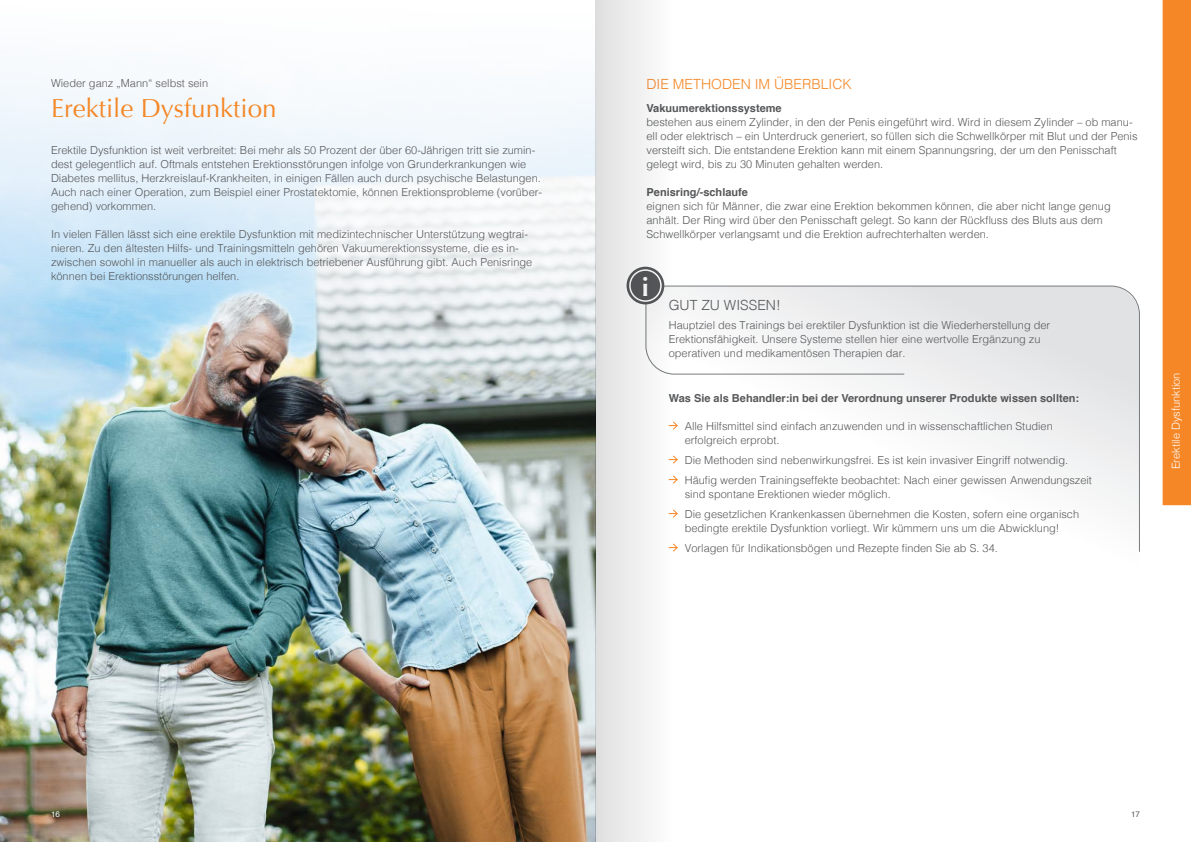
<style>
.page{position:relative;width:1191px;height:842px;background:#fff}
.page>*{position:absolute;margin:0;border:0;box-sizing:border-box;transform-origin:0 0}
.t1{font:26px "Optima";color:#f58726}
.t2{font:700 25.5px "Optima";color:#fff}
.t3{font:300 14px "Helvetica";color:#f58726}
.t4{font:300 14px "Helvetica";color:#57585a}
.t5{font:300 11px/14px "Helvetica";color:#57585a}
.t6{font:700 11px "Helvetica";color:#57585a}
.t7{font:300 11px "Helvetica";color:#fff}
.t8{font:8px "Helvetica";color:#fff}
.t9{font:8px "Helvetica";color:#57585a}
</style>
<div class="page">
<img style="left:0;top:79px;width:595px;height:763px">
<svg style="left:677px;top:285px;width:463px;height:267px"></svg>
<div style="left:1162px;top:0;width:29px;height:505px;background:#f58726"></div>
<div style="left:595px;top:0;width:82px;height:842px;background:linear-gradient(to right,#dfdfdf,#fafafa)"></div>
<p class="t5" style="left:51px;top:76px;width:159px">Wieder ganz „Mann“ selbst sein</p>
<h1 class="t1" style="left:51px;top:93px;width:227px">Erektile Dysfunktion</h1>
<p class="t5" style="left:51px;top:142px;width:492px">Erektile Dysfunktion ist weit verbreitet: Bei mehr als 50 Prozent der über 60-Jährigen tritt sie zumin&shy;dest gelegentlich auf. Oftmals entstehen Erektionsstörungen infolge von Grunderkrankungen wie Diabetes mellitus, Herzkreislauf-Krankheiten, in einigen Fällen auch durch psychische Belastungen.<br>Auch nach einer Operation, zum Beispiel einer Prostatektomie, können Erektionsprobleme (vorüber&shy;gehend) vorkommen.</p>
<p class="t5" style="left:51px;top:226px;width:483px">In vielen Fällen lässt sich eine erektile Dysfunktion mit medizintechnischer Unterstützung wegtrai&shy;nieren. Zu den ältesten Hilfs- und Trainingsmitteln gehören Vakuumerektionssysteme, die es in&shy;zwischen sowohl in manueller als auch in elektrisch betriebener Ausführung gibt. Auch Penisringe können bei Erektionsstörungen helfen.</p>
<p class="t3" style="left:646px;top:73px;width:207px">DIE METHODEN IM ÜBERBLICK</p>
<p class="t6" style="left:646px;top:99px;width:137px">Vakuumerektionssysteme</p>
<p class="t5" style="left:646px;top:114px;width:492px">bestehen aus einem Zylinder, in den der Penis eingeführt wird. Wird in diesem Zylinder – ob manu&shy;ell oder elektrisch – ein Unterdruck generiert, so füllen sich die Schwellkörper mit Blut und der Penis versteift sich. Die entstandene Erektion kann mit einem Spannungsring, der um den Penisschaft gelegt wird, bis zu 30 Minuten gehalten werden.</p>
<p class="t6" style="left:646px;top:183px;width:103px">Penisring/-schlaufe</p>
<p class="t5" style="left:646px;top:198px;width:466px">eignen sich für Männer, die zwar eine Erektion bekommen können, die aber nicht lange genug anhält. Der Ring wird über den Penisschaft gelegt. So kann der Rückfluss des Bluts aus dem<br>Schwellkörper verlangsamt und die Erektion aufrechterhalten werden.</p>
<h2 class="t2" style="left:642px;top:272px;width:9px">i</h2>
<p class="t5" style="left:668px;top:317px;width:383px">Hauptziel des Trainings bei erektiler Dysfunktion ist die Wiederherstellung der<br>Erektionsfähigkeit. Unsere Systeme stellen hier eine wertvolle Ergänzung zu operativen und medikamentösen Therapien dar.</p>
<p class="t4" style="left:668px;top:293px;width:114px">GUT ZU WISSEN!</p>
<p class="t6" style="left:668px;top:389px;width:412px">Was Sie als Behandler:in bei der Verordnung unserer Produkte wissen sollten:</p>
<p class="t5" style="left:684px;top:418px;width:370px">Alle Hilfsmittel sind einfach anzuwenden und in wissenschaftlichen Studien erfolgreich erprobt.</p>
<p class="t5" style="left:684px;top:449px;width:409px;line-height:20px">Die Methoden sind nebenwirkungsfrei. Es ist kein invasiver Eingriff notwendig.<br>Häufig werden Trainingseffekte beobachtet: Nach einer gewissen Anwendungszeit</p>
<p class="t5" style="left:684px;top:483px;width:396px;line-height:20px">sind spontane Erektionen wieder möglich.<br>Die gesetzlichen Krankenkassen übernehmen die Kosten, sofern eine organisch</p>
<p class="t5" style="left:684px;top:517px;width:376px;line-height:20px">bedingte erektile Dysfunktion vorliegt. Wir kümmern uns um die Abwicklung!<br>Vorlagen für Indikationsbögen und Rezepte finden Sie ab S. 34.</p>
<p class="t7" style="left:1166px;top:469px;width:98px;rotate:-90deg">Erektile Dysfunktion</p>
<p class="t8" style="left:51px;top:808px;width:10px">16</p>
<p class="t9" style="left:1131px;top:808px;width:10px">17</p>
</div>
